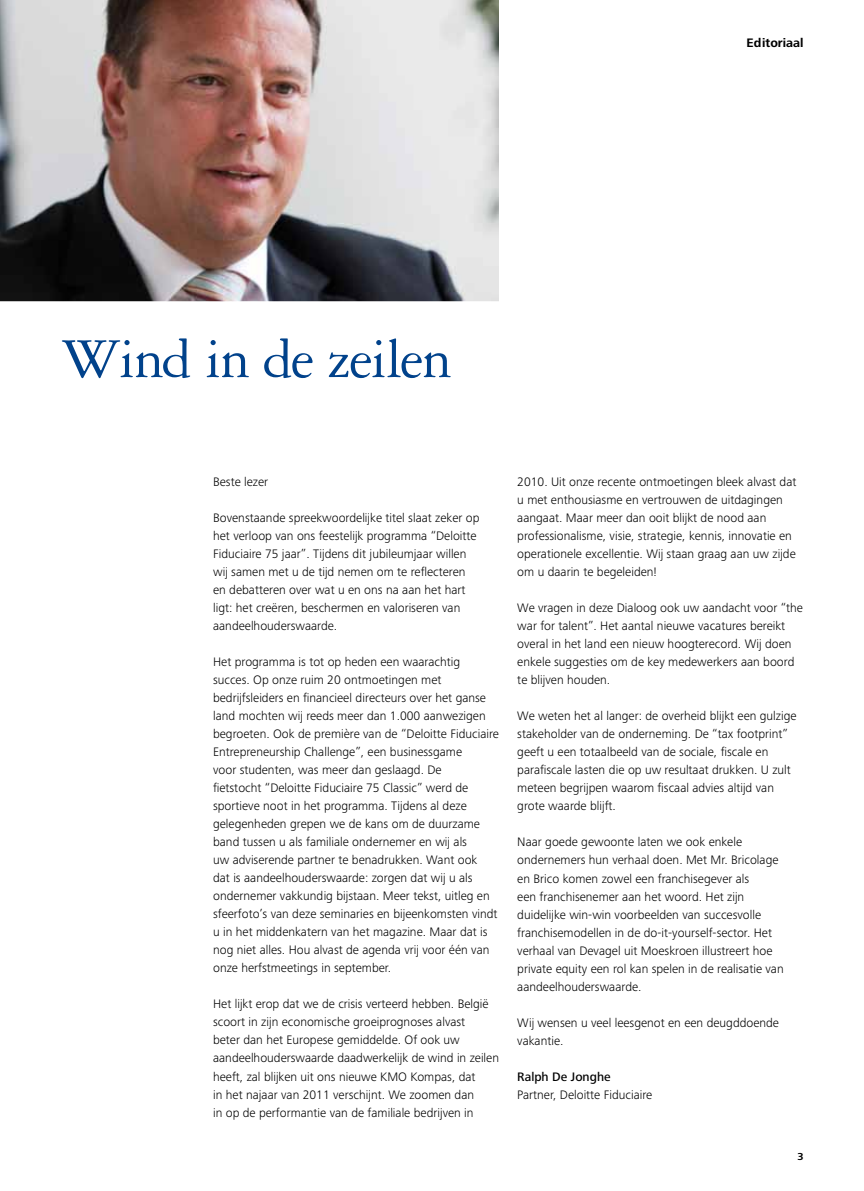
<style>
.page{position:relative;width:864px;height:1191px;background:#fff}
.page>*{position:absolute;margin:0;border:0;box-sizing:border-box;transform-origin:0 0}
.t1{font:60px "Garamond 3 LT Std";letter-spacing:-.03em;color:#01428b}
.t2{font:300 12.75px/18px "Frutiger Next Pro";color:#000}
.t3{font:500 12.75px "Frutiger Next Pro";color:#000}
.t4{font:700 12.75px "Frutiger Next Pro";color:#000}
.t5{font:700 10.5px "Frutiger Next Pro";color:#000}
</style>
<div class="page">
<img style="left:0;top:0;width:498px;height:301px">
<p class="t4" style="left:746px;top:36px;width:58px">Editoriaal</p>
<h1 class="t1" style="left:61px;top:326px;width:392px">Wind in de zeilen</h1>
<p class="t2" style="left:213px;top:473px;width:57px">Beste lezer</p>
<p class="t2" style="left:213px;top:509px;width:268px">Bovenstaande spreekwoordelijke titel slaat zeker op het verloop van ons feestelijk programma “Deloitte Fiduciaire 75 jaar”. Tijdens dit jubileumjaar willen wij samen met u de tijd nemen om te reflecteren en debatteren over wat u en ons na aan het hart ligt: het creëren, beschermen en valoriseren van aandeelhouderswaarde.</p>
<p class="t2" style="left:213px;top:653px;width:287px">Het programma is tot op heden een waarachtig succes. Op onze ruim 20 ontmoetingen met bedrijfsleiders en financieel directeurs over het ganse land mochten wij reeds meer dan 1.000 aanwezigen begroeten. Ook de première van de “Deloitte Fiduciaire Entrepreneurship Challenge”, een businessgame<br>voor studenten, was meer dan geslaagd. De<br>fietstocht “Deloitte Fiduciaire 75 Classic” werd de sportieve noot in het programma. Tijdens al deze gelegenheden grepen we de kans om de duurzame band tussen u als familiale ondernemer en wij als<br>uw adviserende partner te benadrukken. Want ook<br>dat is aandeelhouderswaarde: zorgen dat wij u als ondernemer vakkundig bijstaan. Meer tekst, uitleg en sfeerfoto’s van deze seminaries en bijeenkomsten vindt u in het middenkatern van het magazine. Maar dat is nog niet alles. Hou alvast de agenda vrij voor één van onze herfstmeetings in september.</p>
<p class="t2" style="left:213px;top:995px;width:287px">Het lijkt erop dat we de crisis verteerd hebben. België scoort in zijn economische groeiprognoses alvast<br>beter dan het Europese gemiddelde. Of ook uw aandeelhouderswaarde daadwerkelijk de wind in zeilen heeft, zal blijken uit ons nieuwe KMO Kompas, dat<br>in het najaar van 2011 verschijnt. We zoomen dan<br>in op de performantie van de familiale bedrijven in</p>
<p class="t2" style="left:517px;top:473px;width:280px">2010. Uit onze recente ontmoetingen bleek alvast dat u met enthousiasme en vertrouwen de uitdagingen aangaat. Maar meer dan ooit blijkt de nood aan professionalisme, visie, strategie, kennis, innovatie en operationele excellentie. Wij staan graag aan uw zijde om u daarin te begeleiden!</p>
<p class="t2" style="left:517px;top:599px;width:287px">We vragen in deze Dialoog ook uw aandacht voor “the war for talent”. Het aantal nieuwe vacatures bereikt overal in het land een nieuw hoogterecord. Wij doen enkele suggesties om de key medewerkers aan boord te blijven houden.</p>
<p class="t2" style="left:517px;top:707px;width:281px">We weten het al langer: de overheid blijkt een gulzige stakeholder van de onderneming. De “tax footprint” geeft u een totaalbeeld van de sociale, fiscale en parafiscale lasten die op uw resultaat drukken. U zult meteen begrijpen waarom fiscaal advies altijd van grote waarde blijft.</p>
<p class="t2" style="left:517px;top:833px;width:268px">Naar goede gewoonte laten we ook enkele ondernemers hun verhaal doen. Met Mr. Bricolage en Brico komen zowel een franchisegever als<br>een franchisenemer aan het woord. Het zijn duidelijke win-win voorbeelden van succesvolle franchisemodellen in de do-it-yourself-sector. Het verhaal van Devagel uit Moeskroen illustreert hoe private equity een rol kan spelen in de realisatie van aandeelhouderswaarde.</p>
<p class="t2" style="left:517px;top:1013px;width:263px">Wij wensen u veel leesgenot en een deugddoende vakantie.</p>
<p class="t3" style="left:517px;top:1069px;width:95px">Ralph De Jonghe</p>
<p class="t2" style="left:517px;top:1085px;width:136px">Partner, Deloitte Fiduciaire</p>
<p class="t5" style="left:797px;top:1150px;width:8px">3</p>
</div>
